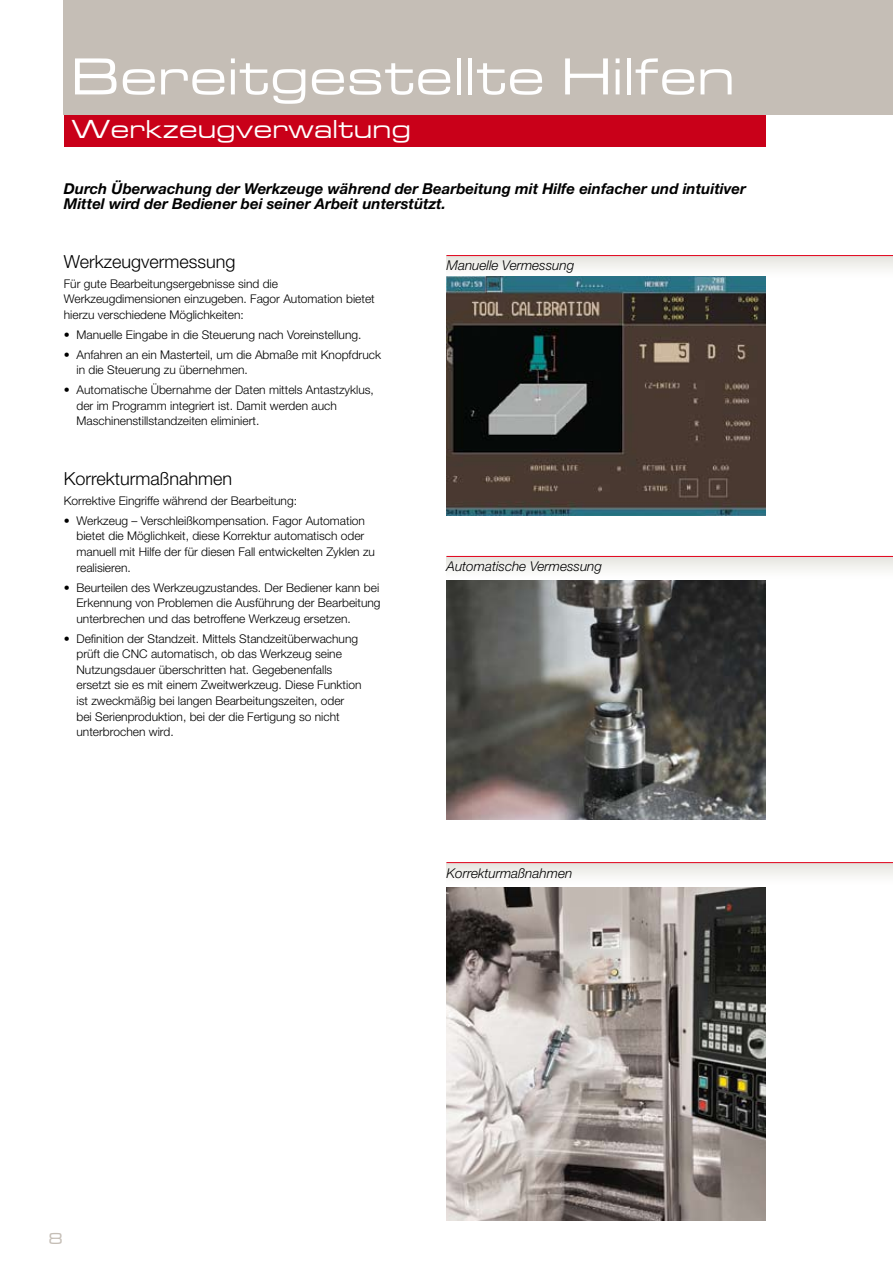
<style>
.page{position:relative;width:893px;height:1263px;background:#fff}
.page>*{position:absolute;margin:0;border:0;box-sizing:border-box;transform-origin:0 0}
.t1{font:500 54px "Microgramma D";letter-spacing:.05em;color:#fff}
.t2{font:500 27px "Microgramma D";letter-spacing:.05em;color:#fff}
.t3{font:300 18px "Helvetica Neue LT Std";color:#000}
.t4{font:500 16.5px "Microgramma D";color:#c5beb6}
.t5{font:italic 700 15px/15.6px "Helvetica Neue LT Std";color:#000}
.t6{font:italic 300 13.5px "Helvetica Neue LT Std";color:#000}
.t7{font:300 12px/15.6px "Helvetica Neue LT Std";color:#000}
</style>
<div class="page">
<div style="left:64px;top:0;width:829px;height:115px;background:#c5beb6"></div>
<div style="left:64px;top:115px;width:701px;height:32px;background:#c90019"></div>
<svg style="left:446px;top:863px;width:447px;height:13px"></svg>
<div style="left:446px;top:556px;width:447px;height:22px;background:linear-gradient(to bottom,#e4e4de,#fefefe)"></div>
<svg style="left:446px;top:256px;width:447px;height:22px"></svg>
<hr style="left:446px;top:255px;width:447px;height:1px;background:#e2001a">
<img style="left:446px;top:276px;width:319px;height:240px">
<img style="left:446px;top:581px;width:319px;height:239px">
<hr style="left:446px;top:556px;width:447px;height:1px;background:#e2001a">
<img style="left:446px;top:887px;width:319px;height:333px">
<hr style="left:446px;top:862px;width:447px;height:1px;background:#e2001a">
<h1 class="t1" style="left:72px;top:42px;width:663px">Bereitgestellte Hilfen</h1>
<h2 class="t2" style="left:72px;top:112px;width:339px">Werkzeugverwaltung</h2>
<p class="t5" style="left:64px;top:180px;width:684px">Durch Überwachung der Werkzeuge während der Bearbeitung mit Hilfe einfacher und intuitiver<br>Mittel wird der Bediener bei seiner Arbeit unterstützt.</p>
<h3 class="t3" style="left:64px;top:251px;width:173px">Werkzeugvermessung</h3>
<p class="t7" style="left:64px;top:276px;width:312px">Für gute Bearbeitungsergebnisse sind die<br>Werkzeugdimensionen einzugeben. Fagor Automation bietet hierzu verschiedene Möglichkeiten:</p>
<p class="t7" style="left:64px;top:327px;width:299px">• Manuelle Eingabe in die Steuerung nach Voreinstellung.</p>
<p class="t7" style="left:77px;top:346px;width:306px;text-indent:-13px">• Anfahren an ein Masterteil, um die Abmaße mit Knopfdruck in die Steuerung zu übernehmen.</p>
<p class="t7" style="left:77px;top:382px;width:299px;text-indent:-13px">• Automatische Übernahme der Daten mittels Antastzyklus, der im Programm integriert ist. Damit werden auch<br>Maschinenstillstandzeiten eliminiert.</p>
<h3 class="t3" style="left:64px;top:468px;width:170px">Korrekturmaßnahmen</h3>
<p class="t7" style="left:64px;top:493px;width:235px">Korrektive Eingriffe während der Bearbeitung:</p>
<p class="t7" style="left:77px;top:512px;width:300px;text-indent:-13px">• Werkzeug – Verschleißkompensation. Fagor Automation bietet die Möglichkeit, diese Korrektur automatisch oder manuell mit Hilfe der für diesen Fall entwickelten Zyklen zu realisieren.</p>
<p class="t7" style="left:77px;top:579px;width:306px;text-align:justify;text-indent:-13px">• Beurteilen des Werkzeugzustandes. Der Bediener kann bei Erkennung von Problemen die Ausführung der Bearbeitung unterbrechen und das betroffene Werkzeug ersetzen.</p>
<p class="t7" style="left:77px;top:630px;width:286px;text-indent:-13px">• Definition der Standzeit. Mittels Standzeitüberwachung prüft die CNC automatisch, ob das Werkzeug seine Nutzungsdauer überschritten hat. Gegebenenfalls ersetzt sie es mit einem Zweitwerkzeug. Diese Funktion ist zweckmäßig bei langen Bearbeitungszeiten, oder bei Serienproduktion, bei der die Fertigung so nicht unterbrochen wird.</p>
<p class="t6" style="left:446px;top:258px;width:129px">Manuelle Vermessung</p>
<p class="t6" style="left:446px;top:558px;width:157px">Automatische Vermessung</p>
<p class="t6" style="left:446px;top:865px;width:127px">Korrekturmaßnahmen</p>
<h3 class="t4" style="left:49px;top:1228px;width:15px">8</h3>
</div>
